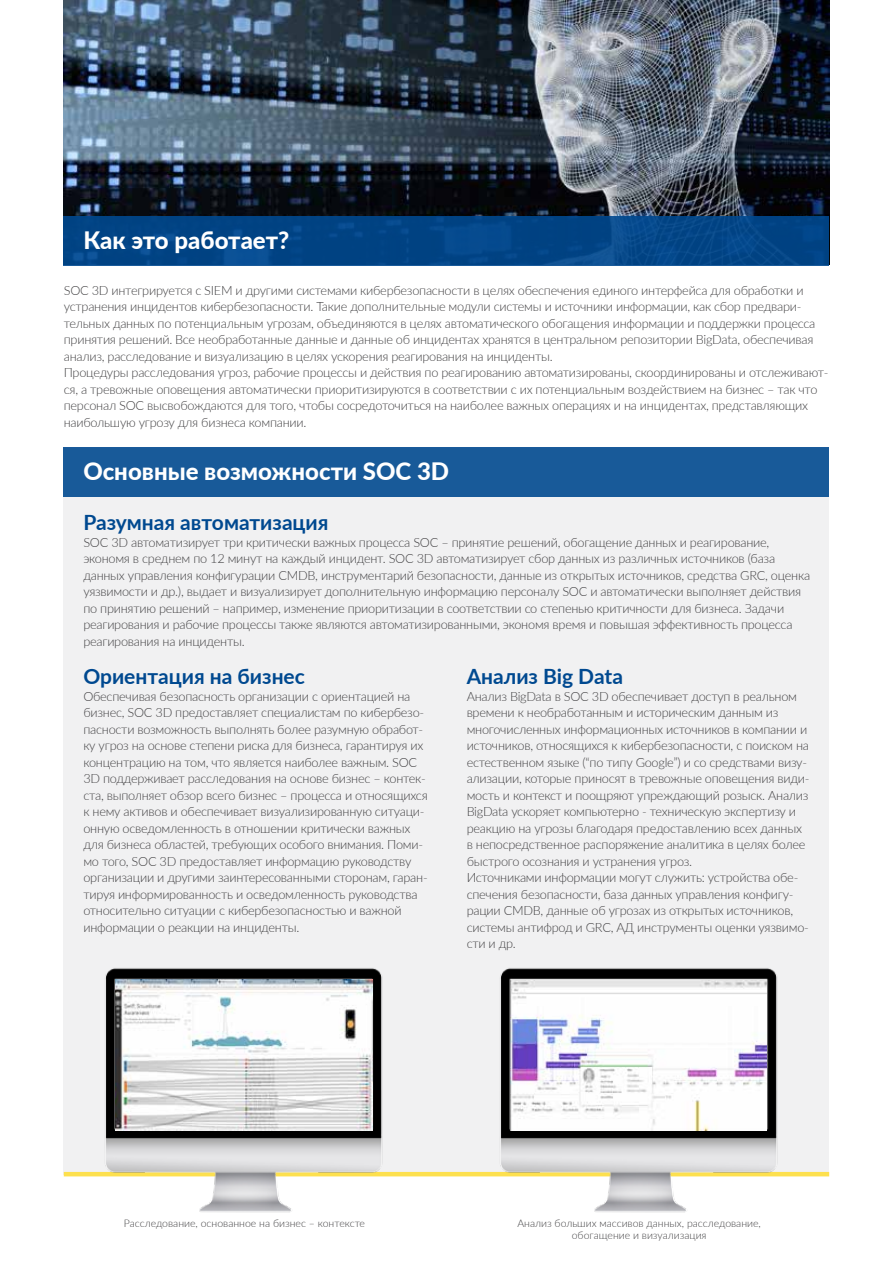
<style>
.page{position:relative;width:893px;height:1263px;background:#fff}
.page>*{position:absolute;margin:0;border:0;box-sizing:border-box;transform-origin:0 0}
.t1{font:800 24px "Lato";color:#fff}
.t2{font:700 21px "Lato";color:#004990}
.t3{font:300 12.75px/16.5px "Lato";letter-spacing:-.02em;color:#414042}
.t4{font:300 10.5px/12px "Lato";color:#414042;text-align:center}
</style>
<div class="page">
<div style="left:64px;top:448px;width:765px;height:726px;background:#f1f1f2"></div>
<div style="left:64px;top:448px;width:765px;height:49px;background:#185a99"></div>
<hr style="left:64px;top:1172px;width:765px;height:4px;background:#fde04e">
<img style="left:97px;top:968px;width:295px;height:245px">
<img style="left:116px;top:980px;width:256px;height:150px">
<img style="left:491px;top:968px;width:296px;height:245px">
<img style="left:510px;top:981px;width:257px;height:149px">
<img style="left:64px;top:0;width:765px;height:216px">
<svg style="left:64px;top:216px;width:765px;height:49px;background:#024586"></svg>
<h1 class="t1" style="left:83px;top:223px;width:207px">Как это работает?</h1>
<p class="t3" style="left:64px;top:281px;width:766px">SOC 3D интегрируется с SIEM и другими системами кибербезопасности в целях обеспечения единого интерфейса для обработки и устранения инцидентов кибербезопасности. Такие дополнительные модули системы и источники информации, как сбор предвари&shy;тельных данных по потенциальным угрозам, объединяются в целях автоматического обогащения информации и поддержки процесса принятия решений. Все необработанные данные и данные об инцидентах хранятся в центральном репозитории BigData, обеспечивая анализ, расследование и визуализацию в целях ускорения реагирования на инциденты.<br>Процедуры расследования угроз, рабочие процессы и действия по реагированию автоматизированы, скоординированы и отслеживают&shy;ся, а тревожные оповещения автоматически приоритизируются в соответствии с их потенциальным воздействием на бизнес – так что персонал SOC высвобождаются для того, чтобы сосредоточиться на наиболее важных операциях и на инцидентах, представляющих наибольшую угрозу для бизнеса компании.</p>
<h1 class="t1" style="left:83px;top:454px;width:367px">Основные возможности SOC 3D</h1>
<h2 class="t2" style="left:83px;top:507px;width:247px">Разумная автоматизация</h2>
<p class="t3" style="left:83px;top:533px;width:728px">SOC 3D автоматизирует три критически важных процесса SOC – принятие решений, обогащение данных и реагирование, экономя в среднем по 12 минут на каждый инцидент. SOC 3D автоматизирует сбор данных из различных источников (база данных управления конфигурации CMDB, инструментарий безопасности, данные из открытых источников, средства GRC, оценка уязвимости и др.), выдает и визуализирует дополнительную информацию персоналу SOC и автоматически выполняет действия по принятию решений – например, изменение приоритизации в соответствии со степенью критичности для бизнеса. Задачи реагирования и рабочие процессы также являются автоматизированными, экономя время и повышая эффективность процесса реагирования на инциденты.</p>
<h2 class="t2" style="left:83px;top:661px;width:223px">Ориентация на бизнес</h2>
<p class="t3" style="left:83px;top:687px;width:346px">Обеспечивая безопасность организации с ориентацией на бизнес, SOC 3D предоставляет специалистам по кибербезо&shy;пасности возможность выполнять более разумную обработ&shy;ку угроз на основе степени риска для бизнеса, гарантируя их концентрацию на том, что является наиболее важным. SOC 3D поддерживает расследования на основе бизнес – контек&shy;ста, выполняет обзор всего бизнес – процесса и относящихся к нему активов и обеспечивает визуализированную ситуаци&shy;онную осведомленность в отношении критически важных для бизнеса областей, требующих особого внимания. Поми&shy;мо того, SOC 3D предоставляет информацию руководству организации и другими заинтересованными сторонам, гаран&shy;тируя информированность и осведомленность руководства относительно ситуации с кибербезопасностью и важной информации о реакции на инциденты.</p>
<h2 class="t2" style="left:467px;top:661px;width:158px">Анализ Big Data</h2>
<p class="t3" style="left:467px;top:687px;width:344px">Анализ BigData в SOC 3D обеспечивает доступ в реальном времени к необработанным и историческим данным из многочисленных информационных источников в компании и источников, относящихся к кибербезопасности, с поиском на естественном языке (“по типу Google”) и со средствами визу&shy;ализации, которые приносят в тревожные оповещения види&shy;мость и контекст и поощряют упреждающий розыск. Анализ BigData ускоряет компьютерно - техническую экспертизу и реакцию на угрозы благодаря предоставлению всех данных в непосредственное распоряжение аналитика в целях более быстрого осознания и устранения угроз.<br>Источниками информации могут служить: устройства обе&shy;спечения безопасности, база данных управления конфигу&shy;рации CMDB, данные об угрозах из открытых источников, системы антифрод и GRC, АД инструменты оценки уязвимо&shy;сти и др.</p>
<p class="t4" style="left:124px;top:1217px;width:243px">Расследование, основанное на бизнес – контексте</p>
<p class="t4" style="left:517px;top:1217px;width:245px">Анализ больших массивов данных, расследование, обогащение и визуализация</p>
</div>
